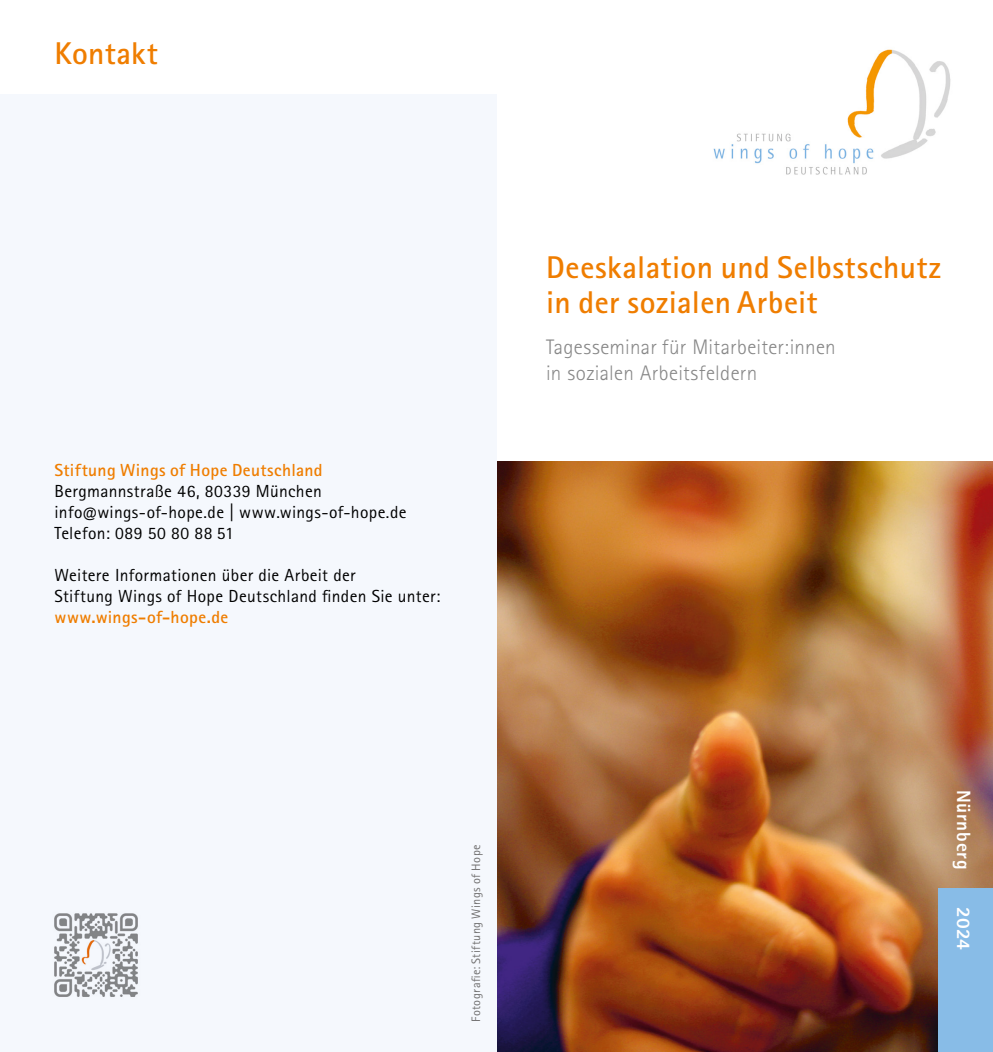
<style>
.page{position:relative;width:993px;height:1052px;background:#fff}
.page>*{position:absolute;margin:0;border:0;box-sizing:border-box;transform-origin:0 0}
.t1{font:700 31.5px/35px "Rotis Sans Serif Pro";letter-spacing:.01em;color:#ef7d00}
.t2{font:300 21px/26.2px "Rotis Sans Serif Pro";letter-spacing:.015em;color:#878787}
.t3{font:800 19.25px "Rotis Sans Serif Pro";letter-spacing:.035em;color:#fff}
.t4{font:17.5px/21px "Rotis Sans Serif Pro";letter-spacing:.02em;color:#000}
.t5{font:700 17.5px "Rotis Sans Serif Pro";letter-spacing:.02em;color:#ef7d00}
.t6{font:12.25px "Rotis Sans Serif Pro";letter-spacing:.035em;color:#706f6f}
</style>
<div class="page">
<img style="left:497px;top:461px;width:495px;height:591px">
<img style="left:713px;top:49px;width:238px;height:126px">
<div style="left:0;top:94px;width:496px;height:958px;background:#f5f8fd"></div>
<div style="left:938px;top:888px;width:54px;height:164px;background:#88bce7"></div>
<img style="left:54px;top:913px;width:84px;height:84px">
<h1 class="t1" style="left:55px;top:36px;width:105px">Kontakt</h1>
<p class="t5" style="left:55px;top:459px;width:269px">Stiftung Wings of Hope Deutschland</p>
<p class="t4" style="left:55px;top:481px;width:353px">Bergmannstraße 46, 80339 München info@wings-of-hope.de | www.wings-of-hope.de<br>Telefon: 089 50 80 88 51</p>
<p class="t4" style="left:55px;top:565px;width:387px">Weitere Informationen über die Arbeit der<br>Stiftung Wings of Hope Deutschland finden Sie unter:</p>
<p class="t5" style="left:55px;top:606px;width:175px">www.wings-of-hope.de</p>
<h1 class="t1" style="left:546px;top:249px;width:396px">Deeskalation und Selbstschutz in der sozialen Arbeit</h1>
<p class="t2" style="left:546px;top:334px;width:291px">Tagesseminar für Mitarbeiter:innen in sozialen Arbeitsfeldern</p>
<p class="t6" style="left:468px;top:1022px;width:179px;rotate:-90deg">Fotografie: Stiftung Wings of Hope</p>
<p class="t3" style="left:975px;top:789px;width:82px;rotate:90deg">Nürnberg</p>
<p class="t3" style="left:975px;top:907px;width:45px;rotate:90deg">2024</p>
</div>
